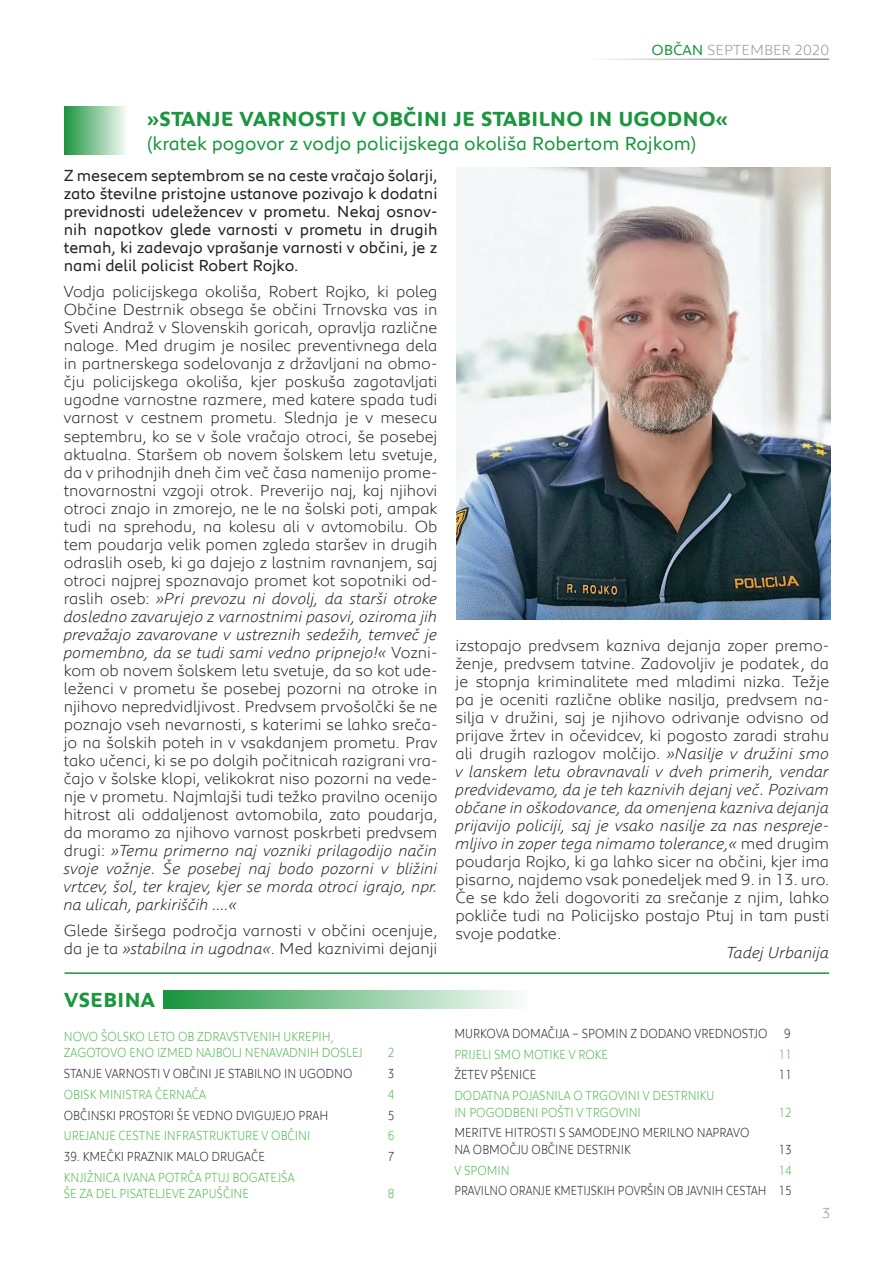
<style>
.page{position:relative;width:893px;height:1263px;background:#fff}
.page>*{position:absolute;margin:0;border:0;box-sizing:border-box;transform-origin:0 0}
.t1{font:700 21px "Peugeot";color:#1b953e}
.t2{font:19.5px "Peugeot";color:#1b953e}
.t3{font:300 16.5px/18px "Peugeot";color:#231f20;text-align:justify}
.t4{font:16.5px/18px "Peugeot";color:#231f20;text-align:justify}
.t5{font:italic 300 16.5px "Peugeot";color:#231f20}
.t6{font:300 15px "Peugeot";color:#939598}
.t7{font:300 13.5px/16.5px "Peugeot";color:#49b748;scale:.85 1}
.t8{font:300 13.5px/16.5px "Peugeot";color:#231f20;scale:.85 1}
.t9{font:300 13.5px "Peugeot";color:#231f20;scale:.82 1}
.s1{font-weight:400;color:#1b953e}
.s2{font-style:italic}
</style>
<div class="page">
<hr style="left:587px;top:59px;width:242px;height:1px;background:#939598">
<div style="left:163px;top:990px;width:367px;height:18px;background:linear-gradient(to right,#19943d,#fdfefd)"></div>
<hr style="left:65px;top:972px;width:764px;height:2px;background:#1b953e">
<div style="left:64px;top:106px;width:64px;height:48px;background:linear-gradient(to right,#1b943e,#f7fbf8)"></div>
<img style="left:457px;top:168px;width:374px;height:451px">
<p class="t6" style="left:651px;top:39px;width:179px"><span class="s1">OBČAN</span> SEPTEMBER 2020</p>
<p class="t1" style="left:147px;top:105px;width:582px">»STANJE VARNOSTI V OBČINI JE STABILNO IN UGODNO«</p>
<p class="t2" style="left:147px;top:129px;width:551px">(kratek pogovor z vodjo policijskega okoliša Robertom Rojkom)</p>
<p class="t4" style="left:64px;top:165px;width:375px">Z mesecem septembrom se na ceste vračajo šolarji, zato številne pristojne ustanove pozivajo k dodatni previdnosti udeležencev v prometu. Nekaj osnov&shy;nih napotkov glede varnosti v prometu in drugih temah, ki zadevajo vprašanje varnosti v občini, je z nami delil policist Robert Rojko.</p>
<p class="t3" style="left:64px;top:282px;width:375px">Vodja policijskega okoliša, Robert Rojko, ki poleg Občine Destrnik obsega še občini Trnovska vas in Sveti Andraž v Slovenskih goricah, opravlja različne naloge. Med drugim je nosilec preventivnega dela in partnerskega sodelovanja z državljani na obmo&shy;čju policijskega okoliša, kjer poskuša zagotavljati ugodne varnostne razmere, med katere spada tudi varnost v cestnem prometu. Slednja je v mesecu septembru, ko se v šole vračajo otroci, še posebej aktualna. Staršem ob novem šolskem letu svetuje, da v prihodnjih dneh čim več časa namenijo prome&shy;tnovarnostni vzgoji otrok. Preverijo naj, kaj njihovi otroci znajo in zmorejo, ne le na šolski poti, ampak tudi na sprehodu, na kolesu ali v avtomobilu. Ob tem poudarja velik pomen zgleda staršev in drugih odraslih oseb, ki ga dajejo z lastnim ravnanjem, saj otroci najprej spoznavajo promet kot sopotniki od&shy;raslih oseb: <span class="s2">»Pri prevozu ni dovolj, da starši otroke dosledno zavarujejo z varnostnimi pasovi, oziroma jih prevažajo zavarovane v ustreznih sedežih, temveč je pomembno, da se tudi sami vedno pripnejo!«</span> Vozni&shy;kom ob novem šolskem letu svetuje, da so kot ude&shy;leženci v prometu še posebej pozorni na otroke in njihovo nepredvidljivost. Predvsem prvošolčki še ne poznajo vseh nevarnosti, s katerimi se lahko sreča&shy;jo na šolskih poteh in v vsakdanjem prometu. Prav tako učenci, ki se po dolgih počitnicah razigrani vra&shy;čajo v šolske klopi, velikokrat niso pozorni na vede&shy;nje v prometu. Najmlajši tudi težko pravilno ocenijo hitrost ali oddaljenost avtomobila, zato poudarja, da moramo za njihovo varnost poskrbeti predvsem drugi: <span class="s2">»Temu primerno naj vozniki prilagodijo način svoje vožnje. Še posebej naj bodo pozorni v bližini vrtcev, šol, ter krajev, kjer se morda otroci igrajo, npr. na ulicah, parkiriščih ....«</span></p>
<p class="t3" style="left:64px;top:920px;width:375px">Glede širšega področja varnosti v občini ocenjuje, da je ta <span class="s2">»stabilna in ugodna«</span>. Med kaznivimi dejanji</p>
<p class="t3" style="left:455px;top:635px;width:375px">izstopajo predvsem kazniva dejanja zoper premo&shy;ženje, predvsem tatvine. Zadovoljiv je podatek, da je stopnja kriminalitete med mladimi nizka. Težje pa je oceniti različne oblike nasilja, predvsem na&shy;silja v družini, saj je njihovo odrivanje odvisno od prijave žrtev in očevidcev, ki pogosto zaradi strahu ali drugih razlogov molčijo. <span class="s2">»Nasilje v družini smo v lanskem letu obravnavali v dveh primerih, vendar predvidevamo, da je teh kaznivih dejanj več. Pozivam občane in oškodovance, da omenjena kazniva dejanja prijavijo policiji, saj je vsako nasilje za nas nespreje&shy;mljivo in zoper tega nimamo tolerance,«</span> med drugim poudarja Rojko, ki ga lahko sicer na občini, kjer ima pisarno, najdemo vsak ponedeljek med 9. in 13. uro.<br>Če se kdo želi dogovoriti za srečanje z njim, lahko pokliče tudi na Policijsko postajo Ptuj in tam pusti svoje podatke.</p>
<p class="t5" style="left:726px;top:941px;width:104px">Tadej Urbanija</p>
<p class="t1" style="left:64px;top:985px;width:92px">VSEBINA</p>
<p class="t7" style="left:64px;top:1027px;width:353px">NOVO ŠOLSKO LETO OB ZDRAVSTVENIH UKREPIH,<br>ZAGOTOVO ENO IZMED NAJBOLJ NENAVADNIH DOSLEJ</p>
<p class="t7" style="left:388px;top:1043px;width:9px">2</p>
<p class="t8" style="left:64px;top:1064px;width:341px">STANJE VARNOSTI V OBČINI JE STABILNO IN UGODNO</p>
<p class="t8" style="left:388px;top:1064px;width:9px">3</p>
<p class="t7" style="left:64px;top:1085px;width:169px">OBISK MINISTRA ČERNAČA</p>
<p class="t7" style="left:388px;top:1085px;width:9px">4</p>
<p class="t8" style="left:64px;top:1106px;width:313px">OBČINSKI PROSTORI ŠE VEDNO DVIGUJEJO PRAH</p>
<p class="t8" style="left:388px;top:1106px;width:9px">5</p>
<p class="t7" style="left:64px;top:1126px;width:292px">UREJANJE CESTNE INFRASTRUKTURE V OBČINI</p>
<p class="t7" style="left:388px;top:1126px;width:9px">6</p>
<p class="t8" style="left:64px;top:1147px;width:238px">39. KMEČKI PRAZNIK MALO DRUGAČE</p>
<p class="t8" style="left:388px;top:1147px;width:9px">7</p>
<p class="t7" style="left:64px;top:1168px;width:273px">KNJIŽNICA IVANA POTRČA PTUJ BOGATEJŠA<br>ŠE ZA DEL PISATELJEVE ZAPUŠČINE</p>
<p class="t7" style="left:388px;top:1184px;width:9px">8</p>
<p class="t8" style="left:454px;top:1024px;width:397px">MURKOVA DOMAČIJA – SPOMIN Z DODANO VREDNOSTJO 9</p>
<p class="t7" style="left:454px;top:1045px;width:182px">PRIJELI SMO MOTIKE V ROKE</p>
<p class="t7" style="left:778px;top:1045px;width:17px">11</p>
<p class="t8" style="left:454px;top:1066px;width:98px">ŽETEV PŠENICE</p>
<p class="t8" style="left:778px;top:1066px;width:17px">11</p>
<p class="t7" style="left:454px;top:1086px;width:307px">DODATNA POJASNILA O TRGOVINI V DESTRNIKU<br>IN POGODBENI POŠTI V TRGOVINI</p>
<p class="t7" style="left:778px;top:1103px;width:17px">12</p>
<p class="t8" style="left:454px;top:1124px;width:349px">MERITVE HITROSTI S SAMODEJNO MERILNO NAPRAVO<br>NA OBMOČJU OBČINE DESTRNIK</p>
<p class="t8" style="left:778px;top:1140px;width:17px">13</p>
<p class="t7" style="left:454px;top:1161px;width:67px">V SPOMIN</p>
<p class="t7" style="left:778px;top:1161px;width:17px">14</p>
<p class="t9" style="left:454px;top:1181px;width:413px">PRAVILNO ORANJE KMETIJSKIH POVRŠIN OB JAVNIH CESTAH 15</p>
<p class="t6" style="left:822px;top:1202px;width:10px">3</p>
</div>
